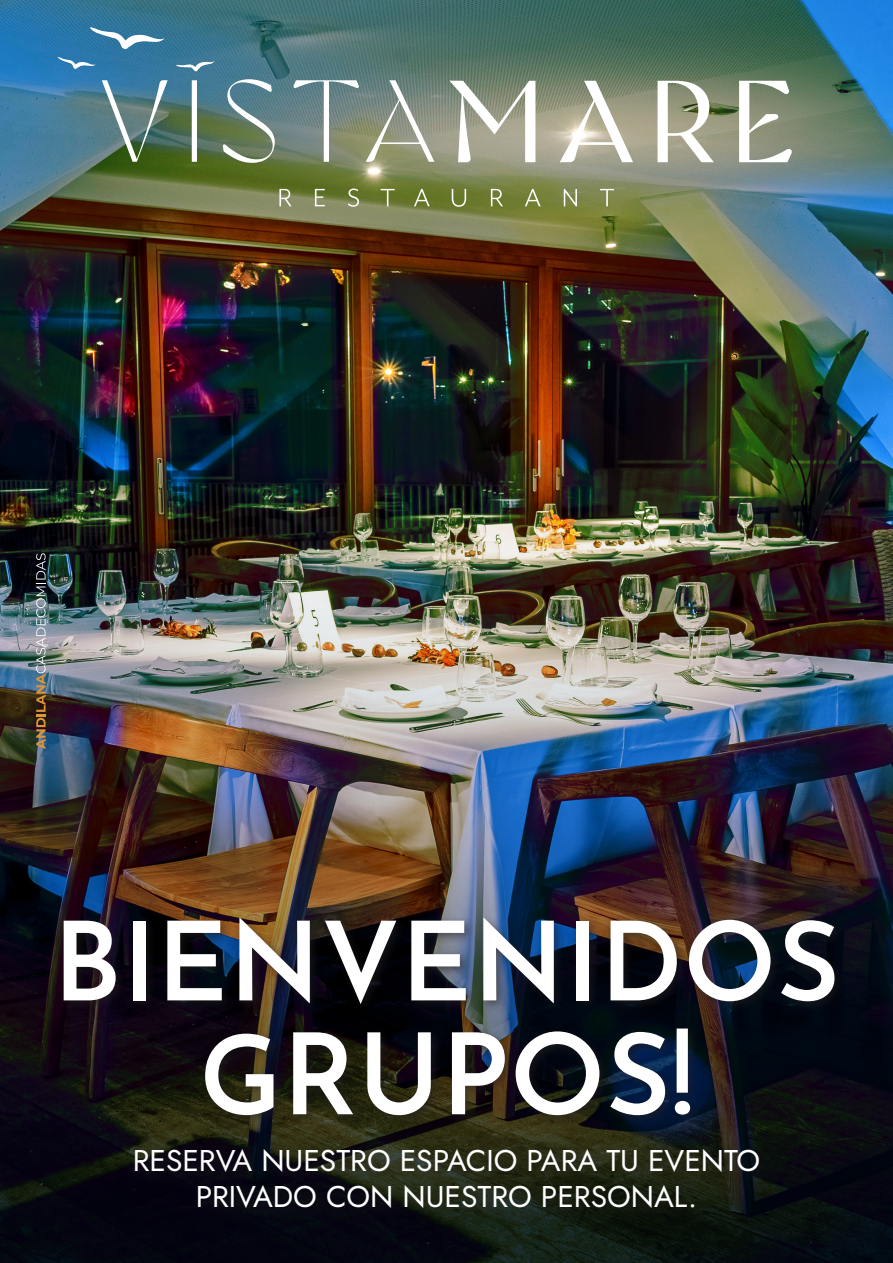
<style>
.page{position:relative;width:893px;height:1263px;background:#fff}
.page>*{position:absolute;margin:0;border:0;box-sizing:border-box;transform-origin:0 0}
.t1{font:600 112.5px "Josefin Sans";color:#fff}
.t2{font:600 109.5px "Josefin Sans";color:#fff}
.t3{font:30px/36px "Jost";color:#fff;text-align:center}
.s1{font-size:109.5px}
</style>
<div class="page">
<img style="left:0;top:0;width:893px;height:354px">
<img style="left:0;top:354px;width:893px;height:909px">
<svg style="left:90px;top:27px;width:74px;height:23px"></svg>
<svg style="left:176px;top:61px;width:38px;height:11px"></svg>
<svg style="left:58px;top:57px;width:38px;height:12px"></svg>
<svg style="left:102px;top:79px;width:332px;height:84px;background:#778d83"></svg>
<svg style="left:449px;top:81px;width:343px;height:81px"></svg>
<svg style="left:279px;top:188px;width:335px;height:19px;background:#7f8a4d"></svg>
<img style="left:36px;top:553px;width:10px;height:196px">
<div style="left:127px;top:1143px;width:649px;height:82px;background:#231f20;opacity:.58"></div>
<div style="left:58px;top:914px;width:788px;height:212px;background:#231f20;opacity:.58"></div>
<p class="t2" style="left:53px;top:868px;width:789px">BIENVENIDOS</p>
<p class="t1" style="left:199px;top:978px;width:496px"><span class="s1">G</span>RUPOS!</p>
<p class="t3" style="left:133px;top:1143px;width:629px">RESERVA NUESTRO ESPACIO PARA TU EVENTO<br>PRIVADO CON NUESTRO PERSONAL.</p>
</div>
